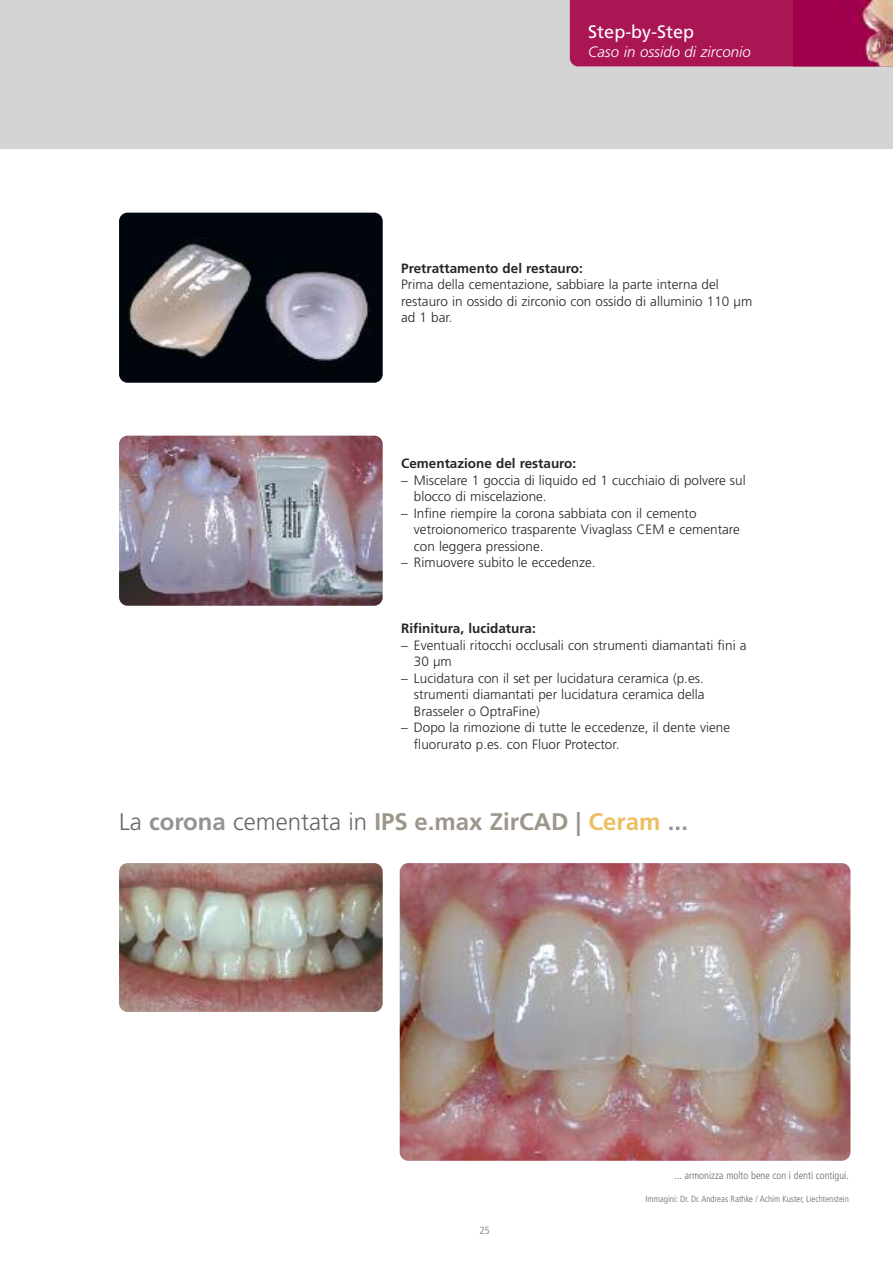
<style>
.page{position:relative;width:893px;height:1263px;background:#fff}
.page>*{position:absolute;margin:0;border:0;box-sizing:border-box;transform-origin:0 0}
.t1{font:700 24px "Frutiger";color:#9d968b}
.t2{font:18px "Frutiger";color:#fff}
.t3{font:italic 300 15px "Frutiger";color:#fff}
.t4{font:300 13.5px/16.5px "Frutiger";color:#272627}
.t5{font:700 13.5px "Frutiger";color:#272627}
.t6{font:300 condensed 10.5px "Frutiger";color:#686768}
.t7{font:condensed 10.5px "Frutiger";color:#939393}
.t8{font:300 condensed 9px "Frutiger";color:#686768}
.s1{font-weight:300;color:#686768}
.s2{color:#939393}
.s3{color:#edbd61}
</style>
<div class="page">
<div style="left:0;top:0;width:893px;height:148px;background:#d4d4d4"></div>
<img style="left:119px;top:213px;width:264px;height:170px;border-radius:9px">
<img style="left:119px;top:436px;width:264px;height:170px;border-radius:9px">
<div style="left:570px;top:0;width:323px;height:66px;background:#a91653"></div>
<img style="left:793px;top:1px;width:100px;height:65px">
<img style="left:400px;top:863px;width:450px;height:298px;border-radius:9px">
<img style="left:119px;top:863px;width:264px;height:149px;border-radius:9px">
<h2 class="t2" style="left:588px;top:24px;width:107px">Step-by-Step</h2>
<p class="t3" style="left:588px;top:46px;width:164px">Caso in ossido di zirconio</p>
<p class="t5" style="left:401px;top:262px;width:183px">Pretrattamento del restauro:</p>
<p class="t4" style="left:401px;top:277px;width:353px">Prima della cementazione, sabbiare la parte interna del restauro in ossido di zirconio con ossido di alluminio 110 µm ad 1 bar.</p>
<p class="t5" style="left:401px;top:458px;width:177px">Cementazione del restauro:</p>
<p class="t4" style="left:414px;top:473px;width:333px;text-indent:-13px">– Miscelare 1 goccia di liquido ed 1 cucchiaio di polvere sul blocco di miscelazione.</p>
<p class="t4" style="left:414px;top:506px;width:327px;text-indent:-13px">– Infine riempire la corona sabbiata con il cemento vetroionomerico trasparente Vivaglass CEM e cementare con leggera pressione.</p>
<p class="t4" style="left:401px;top:555px;width:196px">– Rimuovere subito le eccedenze.</p>
<p class="t5" style="left:401px;top:623px;width:136px">Rifinitura, lucidatura:</p>
<p class="t4" style="left:414px;top:638px;width:334px;text-indent:-13px">– Eventuali ritocchi occlusali con strumenti diamantati fini a<br>30 µm</p>
<p class="t4" style="left:414px;top:671px;width:292px;text-align:justify;text-indent:-13px">– Lucidatura con il set per lucidatura ceramica (p.es. strumenti diamantati per lucidatura ceramica della Brasseler o OptraFine)</p>
<p class="t4" style="left:414px;top:720px;width:318px;text-indent:-13px">– Dopo la rimozione di tutte le eccedenze, il dente viene fluorurato p.es. con Fluor Protector.</p>
<h1 class="t1" style="left:119px;top:812px;width:570px"><span class="s1">La</span> <span class="s2">corona</span> <span class="s1">cementata in</span> IPS e.max ZirCAD <span class="s2">|</span> <span class="s3">Ceram</span> <span class="s2">...</span></h1>
<p class="t7" style="left:480px;top:1226px;width:12px">25</p>
<p class="t6" style="left:675px;top:1171px;width:176px">... armonizza molto bene con i denti contigui.</p>
<p class="t8" style="left:646px;top:1195px;width:205px">Immagini: Dr. Dr. Andreas Rathke / Achim Kuster, Liechtenstein</p>
</div>
